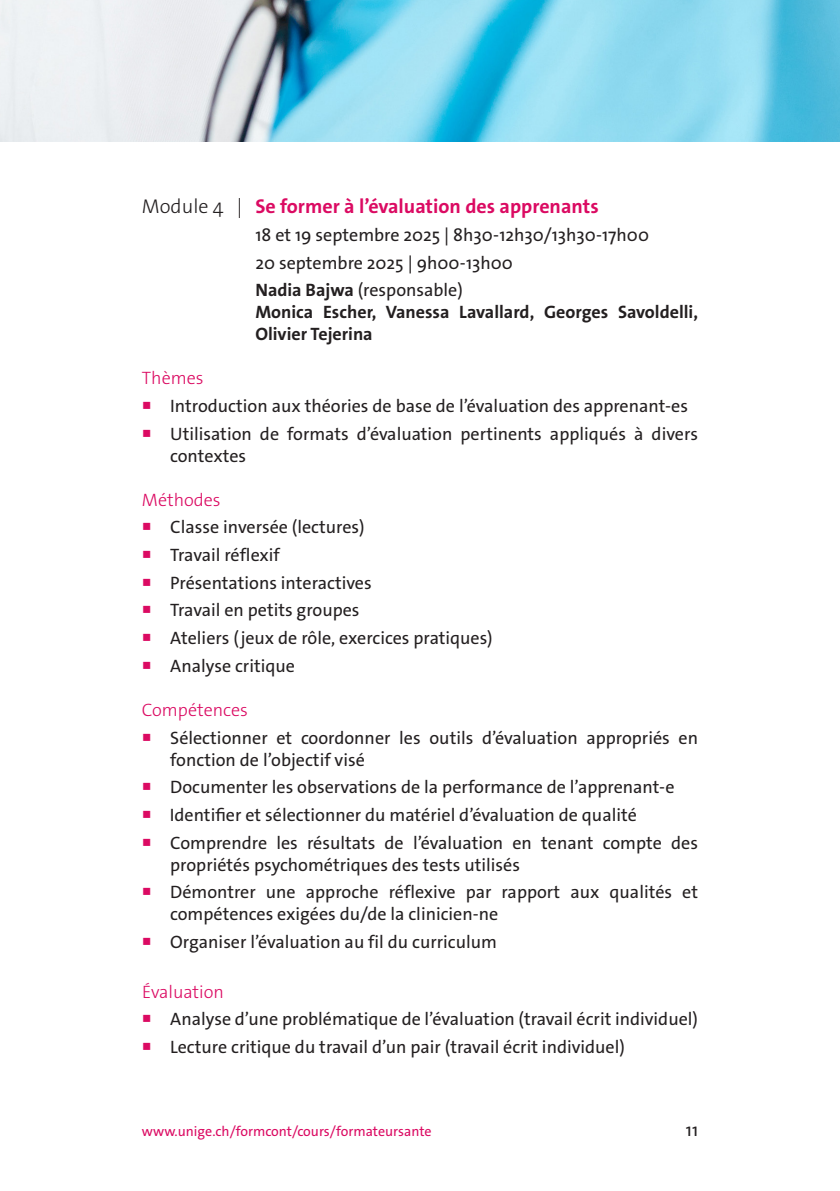
<style>
.page{position:relative;width:840px;height:1191px;background:#fff}
.page>*{position:absolute;margin:0;border:0;box-sizing:border-box;transform-origin:0 0}
.texte{font:700 20px "The Sans Os F";color:#db0a62}
.retrait5{font:18px/22px "The Sans Os F";color:#231f20}
.texte-2{font:18px "The Sans Os F";color:#231f20}
.texte-3{font:700 18px/22px "The Sans Os F";color:#231f20}
.texte-4{font:300 18px "The Sans Os F";color:#db0a62}
.t1{font:14px "The Sans Os F";color:#db0a62}
.s1{font-weight:300;color:#231f20}
.s2{font-weight:700}
.s3{color:#db0a62}
</style>
<div class="page">
<img style="left:0;top:0;width:839px;height:142px">
<p class="texte" style="left:142px;top:194px;width:458px"><span class="s1">Module 4 |</span> Se former à l’évaluation des apprenants</p>
<p class="texte-2" style="left:255px;top:223px;width:395px">18 et 19 septembre 2025 | 8h30-12h30/13h30-17h00</p>
<p class="texte-2" style="left:255px;top:251px;width:259px">20 septembre 2025 | 9h00-13h00</p>
<p class="texte-2" style="left:255px;top:279px;width:209px"><span class="s2">Nadia Bajwa</span> (responsable)</p>
<p class="texte-3" style="left:255px;top:301px;width:444px">Monica Escher, Vanessa Lavallard, Georges Savoldelli,<br>Olivier Tejerina</p>
<p class="texte-4" style="left:142px;top:367px;width:63px">Thèmes</p>
<p class="retrait5" style="left:142px;top:395px;width:547px"><span class="s3">○</span> Introduction aux théories de base de l’évaluation des apprenant-es</p>
<p class="retrait5" style="left:170px;top:423px;width:529px;text-indent:-28px"><span class="s3">○</span> Utilisation de formats d’évaluation pertinents appliqués à divers contextes</p>
<p class="texte-4" style="left:142px;top:488px;width:80px">Méthodes</p>
<p class="retrait5" style="left:142px;top:516px;width:224px"><span class="s3">○</span> Classe inversée (lectures)</p>
<p class="retrait5" style="left:142px;top:544px;width:139px"><span class="s3">○</span> Travail réflexif</p>
<p class="retrait5" style="left:142px;top:572px;width:231px"><span class="s3">○</span> Présentations interactives</p>
<p class="retrait5" style="left:142px;top:599px;width:219px"><span class="s3">○</span> Travail en petits groupes</p>
<p class="retrait5" style="left:142px;top:627px;width:352px"><span class="s3">○</span> Ateliers (jeux de rôle, exercices pratiques)</p>
<p class="retrait5" style="left:142px;top:655px;width:154px"><span class="s3">○</span> Analyse critique</p>
<p class="texte-4" style="left:142px;top:698px;width:107px">Compétences</p>
<p class="retrait5" style="left:170px;top:726px;width:529px;text-indent:-28px"><span class="s3">○</span> Sélectionner et coordonner les outils d’évaluation appropriés en fonction de l’objectif visé</p>
<p class="retrait5" style="left:142px;top:776px;width:534px"><span class="s3">○</span> Documenter les observations de la performance de l’apprenant-e</p>
<p class="texte-2" style="left:142px;top:803px;width:496px"><span class="s3">○</span> Identifier et sélectionner du matériel d’évaluation de qualité</p>
<p class="retrait5" style="left:170px;top:831px;width:529px;text-indent:-28px"><span class="s3">○</span> Comprendre les résultats de l’évaluation en tenant compte des propriétés psychométriques des tests utilisés</p>
<p class="retrait5" style="left:170px;top:881px;width:529px;text-indent:-28px"><span class="s3">○</span> Démontrer une approche réflexive par rapport aux qualités et compétences exigées du/de la clinicien-ne</p>
<p class="retrait5" style="left:142px;top:931px;width:356px"><span class="s3">○</span> Organiser l’évaluation au fil du curriculum</p>
<p class="texte-4" style="left:142px;top:980px;width:83px">Évaluation</p>
<p class="retrait5" style="left:142px;top:1008px;width:557px"><span class="s3">○</span> Analyse d’une problématique de l’évaluation (travail écrit individuel)</p>
<p class="retrait5" style="left:142px;top:1036px;width:484px"><span class="s3">○</span> Lecture critique du travail d’un pair (travail écrit individuel)</p>
<p class="t1" style="left:142px;top:1122px;width:291px">www.unige.ch/formcont/cours/formateursante</p>
<p class="retrait5" style="left:685px;top:1119px;width:14px">11</p>
</div>
